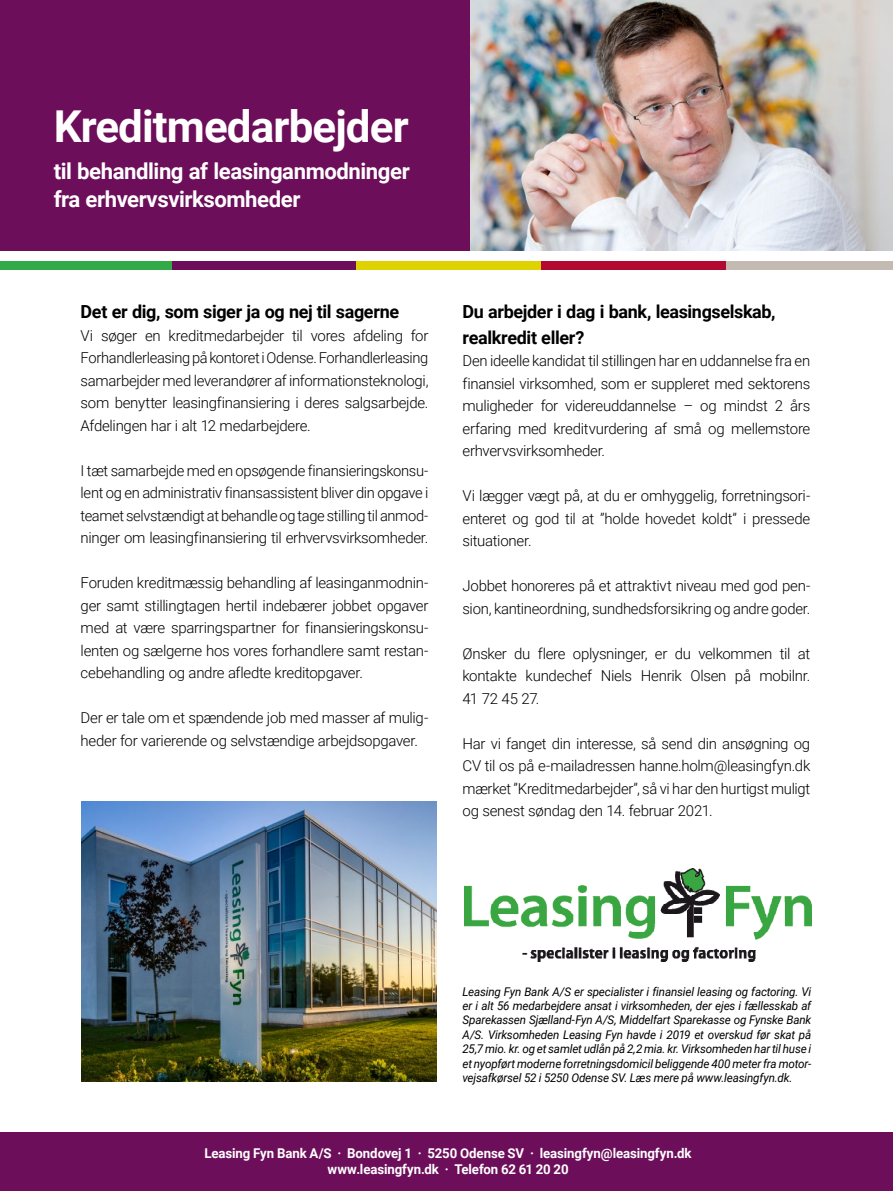
<style>
.page{position:relative;width:893px;height:1191px;background:#fff}
.page>*{position:absolute;margin:0;border:0;box-sizing:border-box;transform-origin:0 0}
.t1{font:700 43.95px "Roboto";letter-spacing:-.02em;color:#fff}
.t2{font:700 22.2px/28.5px "Roboto";letter-spacing:-.02em;color:#fff}
.t3{font:700 18px/25.5px "Roboto";letter-spacing:-.02em;color:#000}
.t4{font:300 15px/22.5px "Roboto";letter-spacing:-.02em;color:#000;text-align:justify}
.t5{font:700 13.5px/16.5px "Roboto";letter-spacing:-.01em;color:#fff;text-align:center}
.t6{font:italic 12px/14.4px "Roboto";letter-spacing:-.015em;color:#000;text-align:justify}
</style>
<div class="page">
<div style="left:0;top:1132px;width:893px;height:59px;background:#6c0e5a"></div>
<div style="left:0;top:0;width:893px;height:250px;background:#6c0e5a"></div>
<div style="left:172px;top:261px;width:184px;height:9px;background:#6c0e5a"></div>
<div style="left:356px;top:261px;width:185px;height:9px;background:#ded200"></div>
<div style="left:541px;top:261px;width:185px;height:9px;background:#b30931"></div>
<div style="left:726px;top:261px;width:167px;height:9px;background:#c3bbb1"></div>
<div style="left:0;top:261px;width:172px;height:9px;background:#31aa47"></div>
<img style="left:471px;top:0;width:422px;height:250px">
<img style="left:82px;top:802px;width:355px;height:280px">
<img style="left:465px;top:868px;width:346px;height:93px">
<h1 class="t1" style="left:54px;top:95px;width:357px">Kreditmedarbejder</h1>
<h2 class="t2" style="left:54px;top:156px;width:358px">til behandling af leasinganmodninger fra erhvervsvirksomheder</h2>
<p class="t3" style="left:81px;top:298px;width:320px">Det er dig, som siger ja og nej til sagerne</p>
<p class="t4" style="left:81px;top:323px;width:349px">Vi søger en kreditmedarbejder til vores afdeling for Forhandlerleasing på kontoret i Odense. Forhandlerleasing samarbejder med leverandører af informationsteknologi, som benytter leasingfinansiering i deres salgsarbejde.<br>Afdelingen har i alt 12 medarbejdere.</p>
<p class="t4" style="left:81px;top:458px;width:349px">I tæt samarbejde med en opsøgende finansieringskonsu&shy;lent og en administrativ finansassistent bliver din opgave i teamet selvstændigt at behandle og tage stilling til anmod&shy;ninger om leasingfinansiering til erhvervsvirksomheder.</p>
<p class="t4" style="left:81px;top:571px;width:349px">Foruden kreditmæssig behandling af leasinganmodnin&shy;ger samt stillingtagen hertil indebærer jobbet opgaver med at være sparringspartner for finansieringskonsu&shy;lenten og sælgerne hos vores forhandlere samt restan&shy;cebehandling og andre afledte kreditopgaver.</p>
<p class="t4" style="left:81px;top:706px;width:349px">Der er tale om et spændende job med masser af mulig&shy;heder for varierende og selvstændige arbejdsopgaver.</p>
<p class="t3" style="left:462px;top:298px;width:315px">Du arbejder i dag i bank, leasingselskab, realkredit eller?</p>
<p class="t4" style="left:462px;top:349px;width:349px">Den ideelle kandidat til stillingen har en uddannelse fra en finansiel virksomhed, som er suppleret med sektorens muligheder for videreuddannelse – og mindst 2 års erfaring med kreditvurdering af små og mellemstore erhvervsvirksomheder.</p>
<p class="t4" style="left:462px;top:484px;width:349px">Vi lægger vægt på, at du er omhyggelig, forretningsori&shy;enteret og god til at ”holde hovedet koldt” i pressede situationer.</p>
<p class="t4" style="left:462px;top:574px;width:349px">Jobbet honoreres på et attraktivt niveau med god pen&shy;sion, kantineordning, sundhedsforsikring og andre goder.</p>
<p class="t4" style="left:462px;top:641px;width:349px">Ønsker du flere oplysninger, er du velkommen til at kontakte kundechef Niels Henrik Olsen på mobilnr.<br>41 72 45 27.</p>
<p class="t4" style="left:462px;top:731px;width:349px">Har vi fanget din interesse, så send din ansøgning og CV til os på e-mailadressen hanne.holm@leasingfyn.dk mærket ”Kreditmedarbejder”, så vi har den hurtigst muligt og senest søndag den 14. februar 2021.</p>
<p class="t6" style="left:462px;top:983px;width:350px">Leasing Fyn Bank A/S er specialister i finansiel leasing og factoring. Vi er i alt 56 medarbejdere ansat i virksomheden, der ejes i fællesskab af Sparekassen Sjælland-Fyn A/S, Middelfart Sparekasse og Fynske Bank A/S. Virksomheden Leasing Fyn havde i 2019 et overskud før skat på 25,7 mio. kr. og et samlet udlån på 2,2 mia. kr. Virksomheden har til huse i et nyopført moderne forretningsdomicil beliggende 400 meter fra motor&shy;vejsafkørsel 52 i 5250 Odense SV. Læs mere på www.leasingfyn.dk.</p>
<p class="t5" style="left:204px;top:1144px;width:489px">Leasing Fyn Bank A/S · Bondovej 1 · 5250 Odense SV · leasingfyn@leasingfyn.dk www.leasingfyn.dk · Telefon 62 61 20 20</p>
</div>
